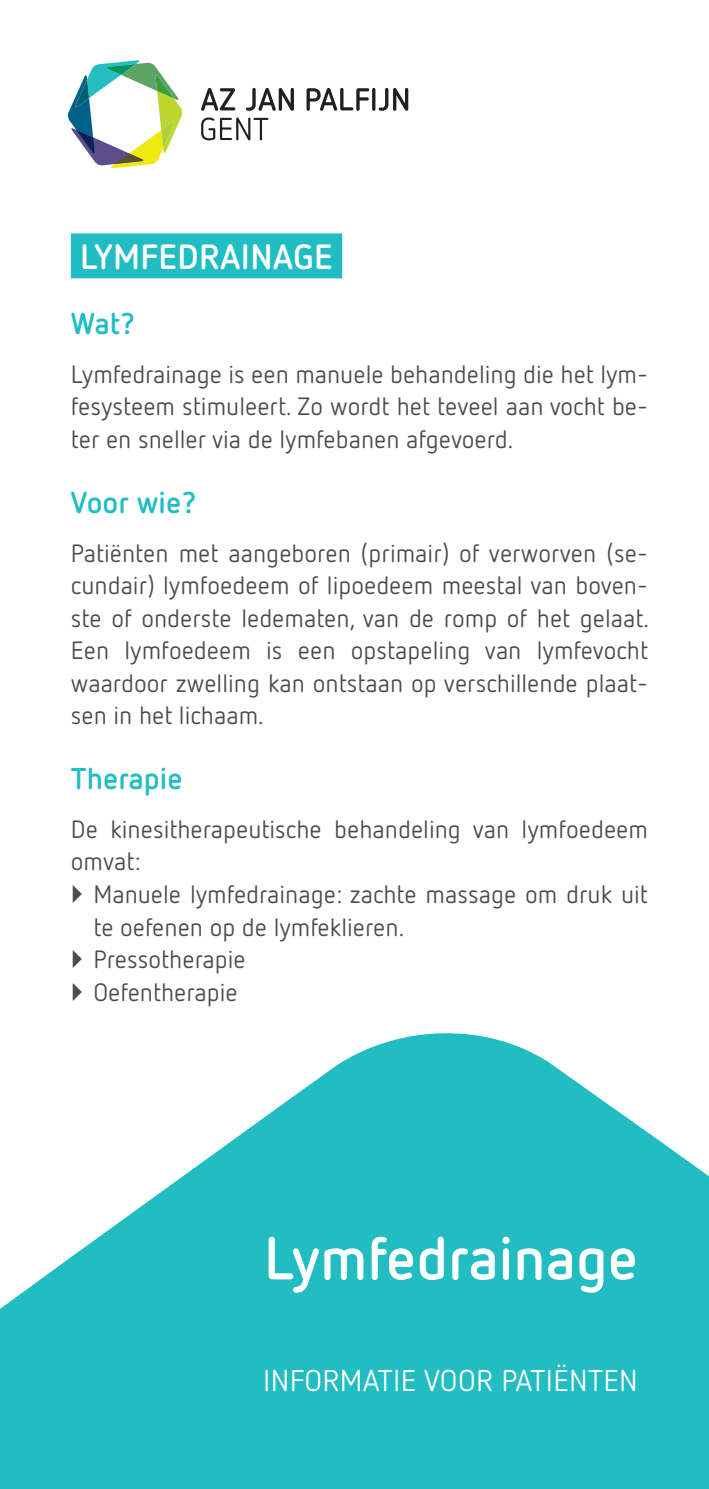
<style>
.page{position:relative;width:709px;height:1489px;background:#fff}
.page>*{position:absolute;margin:0;border:0;box-sizing:border-box;transform-origin:0 0}
.t1{font:700 60px "Netto OT";color:#fff}
.t2{font:700 35px "Netto OT";letter-spacing:.01em;color:#fff}
.t3{font:30px "Netto OT";letter-spacing:.01em;color:#fff}
.t4{font:700 30px "Netto OT";color:#21bdc2}
.t5{font:25px/32.5px "Netto OT";color:#4b4c4d;text-align:justify}
</style>
<div class="page">
<svg style="left:0;top:1033px;width:709px;height:455px;fill:#21bdc2"></svg>
<div style="left:71px;top:233px;width:271px;height:45px;background:#21bdc2"></div>
<svg style="left:68px;top:60px;width:115px;height:108px"></svg>
<svg style="left:201px;top:88px;width:34px;height:23px"></svg>
<svg style="left:246px;top:88px;width:48px;height:23px"></svg>
<svg style="left:306px;top:88px;width:63px;height:23px"></svg>
<hr style="left:372px;top:88px;width:3px;height:23px;background:#231f20;border-radius:2px">
<svg style="left:379px;top:88px;width:29px;height:23px"></svg>
<svg style="left:201px;top:117px;width:67px;height:23px"></svg>
<h2 class="t2" style="left:80px;top:234px;width:254px">LYMFEDRAINAGE</h2>
<p class="t4" style="left:71px;top:304px;width:66px">Wat?</p>
<p class="t5" style="left:71px;top:357px;width:578px">Lymfedrainage is een manuele behandeling die het lym&shy;fesysteem stimuleert. Zo wordt het teveel aan vocht be&shy;ter en sneller via de lymfebanen afgevoerd.</p>
<p class="t4" style="left:71px;top:483px;width:127px">Voor wie?</p>
<p class="t5" style="left:71px;top:536px;width:580px">Patiënten met aangeboren (primair) of verworven (se&shy;cundair) lymfoedeem of lipoedeem meestal van boven&shy;ste of onderste ledematen, van de romp of het gelaat.<br>Een lymfoedeem is een opstapeling van lymfevocht waardoor zwelling kan ontstaan op verschillende plaat&shy;sen in het lichaam.</p>
<p class="t4" style="left:71px;top:759px;width:113px">Therapie</p>
<p class="t5" style="left:71px;top:812px;width:578px">De kinesitherapeutische behandeling van lymfoedeem omvat:</p>
<p class="t5" style="left:93px;top:877px;width:556px;text-align:left">Manuele lymfedrainage: zachte massage om druk uit te oefenen op de lymfeklieren.<br>Pressotherapie<br>Oefentherapie</p>
<h1 class="t1" style="left:264px;top:1220px;width:375px">Lymfedrainage</h1>
<p class="t3" style="left:263px;top:1361px;width:376px">INFORMATIE VOOR PATIËNTEN</p>
</div>
